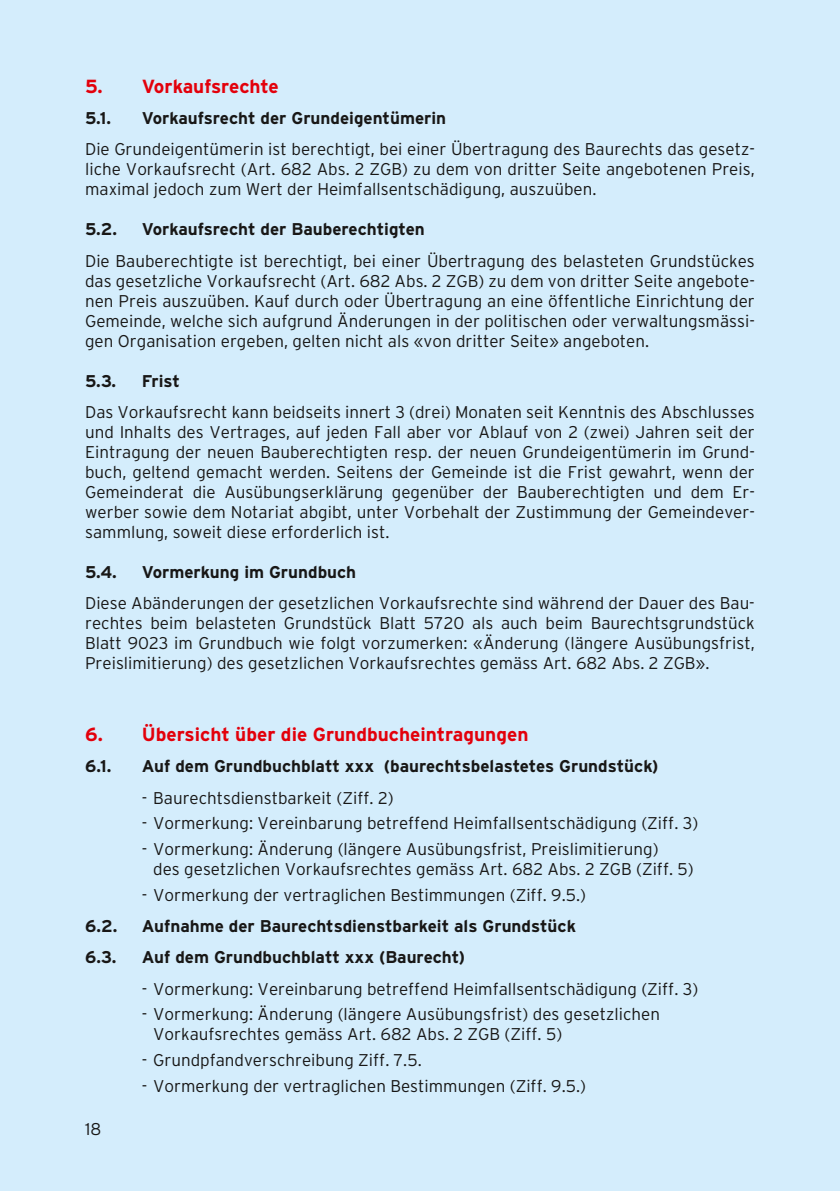
<style>
.page{position:relative;width:840px;height:1191px;background:#fff}
.page>*{position:absolute;margin:0;border:0;box-sizing:border-box;transform-origin:0 0}
.t1{font:700 19px "Interstate";color:#e3000b}
.t2{font:300 17px/20px "Interstate";color:#181716;text-align:justify}
.t3{font:700 17px "Interstate";color:#181716}
</style>
<div class="page">
<div style="left:0;top:0;width:839px;height:1191px;background:#d4edfc"></div>
<p class="t1" style="left:85px;top:75px;width:195px">5. Vorkaufsrechte</p>
<p class="t3" style="left:85px;top:109px;width:27px">5.1.</p>
<p class="t3" style="left:142px;top:109px;width:306px">Vorkaufsrecht der Grundeigentümerin</p>
<p class="t2" style="left:85px;top:139px;width:670px">Die Grundeigentümerin ist berechtigt, bei einer Übertragung des Baurechts das gesetz&shy;liche Vorkaufsrecht (Art. 682 Abs. 2 ZGB) zu dem von dritter Seite angebotenen Preis, maximal jedoch zum Wert der Heimfallsentschädigung, auszuüben.</p>
<p class="t3" style="left:85px;top:220px;width:33px">5.2.</p>
<p class="t3" style="left:142px;top:220px;width:284px">Vorkaufsrecht der Bauberechtigten</p>
<p class="t2" style="left:85px;top:251px;width:671px">Die Bauberechtigte ist berechtigt, bei einer Übertragung des belasteten Grundstückes das gesetzliche Vorkaufsrecht (Art. 682 Abs. 2 ZGB) zu dem von dritter Seite angebote&shy;nen Preis auszuüben. Kauf durch oder Übertragung an eine öffentliche Einrichtung der Gemeinde, welche sich aufgrund Änderungen in der politischen oder verwaltungsmässi&shy;gen Organisation ergeben, gelten nicht als «von dritter Seite» angeboten.</p>
<p class="t3" style="left:85px;top:371px;width:33px">5.3.</p>
<p class="t3" style="left:142px;top:371px;width:40px">Frist</p>
<p class="t2" style="left:85px;top:402px;width:671px">Das Vorkaufsrecht kann beidseits innert 3 (drei) Monaten seit Kenntnis des Abschlusses und Inhalts des Vertrages, auf jeden Fall aber vor Ablauf von 2 (zwei) Jahren seit der Eintragung der neuen Bauberechtigten resp. der neuen Grundeigentümerin im Grund&shy;buch, geltend gemacht werden. Seitens der Gemeinde ist die Frist gewahrt, wenn der Gemeinderat die Ausübungserklärung gegenüber der Bauberechtigten und dem Er&shy;werber sowie dem Notariat abgibt, unter Vorbehalt der Zustimmung der Gemeindever&shy;sammlung, soweit diese erforderlich ist.</p>
<p class="t3" style="left:85px;top:562px;width:33px">5.4.</p>
<p class="t3" style="left:142px;top:562px;width:216px">Vormerkung im Grundbuch</p>
<p class="t2" style="left:85px;top:593px;width:670px">Diese Abänderungen der gesetzlichen Vorkaufsrechte sind während der Dauer des Bau&shy;rechtes beim belasteten Grundstück Blatt 5720 als auch beim Baurechtsgrundstück Blatt 9023 im Grundbuch wie folgt vorzumerken: «Änderung (längere Ausübungsfrist, Preislimitierung) des gesetzlichen Vorkaufsrechtes gemäss Art. 682 Abs. 2 ZGB».</p>
<p class="t1" style="left:85px;top:723px;width:444px">6. Übersicht über die Grundbucheintragungen</p>
<p class="t3" style="left:85px;top:757px;width:28px">6.1.</p>
<p class="t3" style="left:142px;top:757px;width:518px">Auf dem Grundbuchblatt xxx (baurechtsbelastetes Grundstück)</p>
<p class="t2" style="left:142px;top:787px;width:253px">- Baurechtsdienstbarkeit (Ziff. 2)</p>
<p class="t2" style="left:142px;top:813px;width:557px">- Vormerkung: Vereinbarung betreffend Heimfallsentschädigung (Ziff. 3)</p>
<p class="t2" style="left:153px;top:839px;width:541px;text-indent:-11px">- Vormerkung: Änderung (längere Ausübungsfrist, Preislimitierung)<br>des gesetzlichen Vorkaufsrechtes gemäss Art. 682 Abs. 2 ZGB (Ziff. 5)</p>
<p class="t2" style="left:142px;top:884px;width:445px">- Vormerkung der vertraglichen Bestimmungen (Ziff. 9.5.)</p>
<p class="t3" style="left:85px;top:916px;width:34px">6.2.</p>
<p class="t3" style="left:142px;top:916px;width:435px">Aufnahme der Baurechtsdienstbarkeit als Grundstück</p>
<p class="t3" style="left:85px;top:948px;width:33px">6.3.</p>
<p class="t3" style="left:142px;top:948px;width:325px">Auf dem Grundbuchblatt xxx (Baurecht)</p>
<p class="t2" style="left:142px;top:978px;width:557px">- Vormerkung: Vereinbarung betreffend Heimfallsentschädigung (Ziff. 3)</p>
<p class="t2" style="left:153px;top:1004px;width:508px;text-indent:-11px">- Vormerkung: Änderung (längere Ausübungsfrist) des gesetzlichen<br>Vorkaufsrechtes gemäss Art. 682 Abs. 2 ZGB (Ziff. 5)</p>
<p class="t2" style="left:142px;top:1050px;width:281px">- Grundpfandverschreibung Ziff. 7.5.</p>
<p class="t2" style="left:142px;top:1075px;width:445px">- Vormerkung der vertraglichen Bestimmungen (Ziff. 9.5.)</p>
<p class="t2" style="left:85px;top:1118px;width:18px">18</p>
</div>
